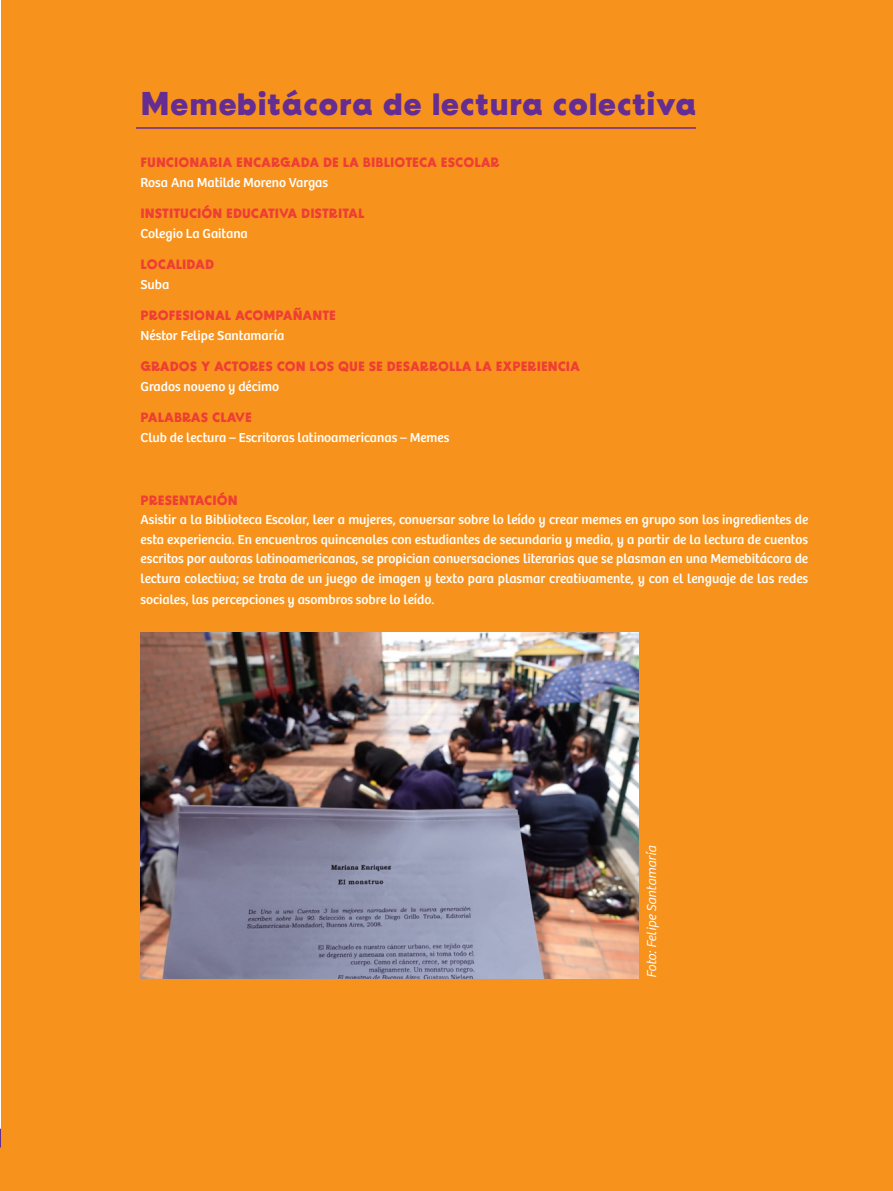
<style>
.page{position:relative;width:893px;height:1191px;background:#fff}
.page>*{position:absolute;margin:0;border:0;box-sizing:border-box;transform-origin:0 0}
.T1_ART_SUB{font:700 33px "BD Supper";color:#652d91}
.t1{font:13.5px/19.5px "Bree";color:#fff;text-align:justify}
.datos_tit_rojo{font:700 13.5px "BD Supper";color:#ee3e35}
.FIG_FUENTE{font:italic 300 13.5px "Bree";color:#fff}
</style>
<div class="page">
<div style="left:2px;top:0;width:891px;height:1191px;background:#f7931d"></div>
<img style="left:141px;top:632px;width:498px;height:346px">
<hr style="left:136px;top:127px;width:560px;height:2px;background:#652d91">
<p class="T1_ART_SUB" style="left:141px;top:83px;width:558px">Memebitácora de lectura colectiva</p>
<p class="datos_tit_rojo" style="left:141px;top:154px;width:361px">FUNCIONARIA ENCARGADA DE LA BIBLIOTECA ESCOLAR</p>
<p class="t1" style="left:141px;top:173px;width:189px">Rosa Ana Matilde Moreno Vargas</p>
<p class="datos_tit_rojo" style="left:141px;top:205px;width:225px">INSTITUCIÓN EDUCATIVA DISTRITAL</p>
<p class="t1" style="left:141px;top:224px;width:109px">Colegio La Gaitana</p>
<p class="datos_tit_rojo" style="left:141px;top:256px;width:75px">LOCALIDAD</p>
<p class="t1" style="left:141px;top:275px;width:30px">Suba</p>
<p class="datos_tit_rojo" style="left:141px;top:307px;width:197px">PROFESIONAL ACOMPAÑANTE</p>
<p class="t1" style="left:141px;top:326px;width:145px">Néstor Felipe Santamaría</p>
<p class="datos_tit_rojo" style="left:141px;top:358px;width:441px">GRADOS Y ACTORES CON LOS QUE SE DESARROLLA LA EXPERIENCIA</p>
<p class="t1" style="left:141px;top:377px;width:140px">Grados noveno y décimo</p>
<p class="datos_tit_rojo" style="left:141px;top:409px;width:113px">PALABRAS CLAVE</p>
<p class="t1" style="left:141px;top:428px;width:310px">Club de lectura – Escritoras latinoamericanas – Memes</p>
<p class="datos_tit_rojo" style="left:141px;top:492px;width:99px">PRESENTACIÓN</p>
<p class="t1" style="left:141px;top:510px;width:669px">Asistir a la Biblioteca Escolar, leer a mujeres, conversar sobre lo leído y crear memes en grupo son los ingredientes de esta experiencia. En encuentros quincenales con estudiantes de secundaria y media, y a partir de la lectura de cuentos escritos por autoras latinoamericanas, se propician conversaciones literarias que se plasman en una Memebitácora de lectura colectiva; se trata de un juego de imagen y texto para plasmar creativamente, y con el lenguaje de las redes</p>
<p class="t1" style="left:141px;top:590px;width:295px">sociales, las percepciones y asombros sobre lo leído.</p>
<p class="FIG_FUENTE" style="left:644px;top:978px;width:134px;rotate:-90deg">Foto: Felipe Santamaría</p>
</div>
